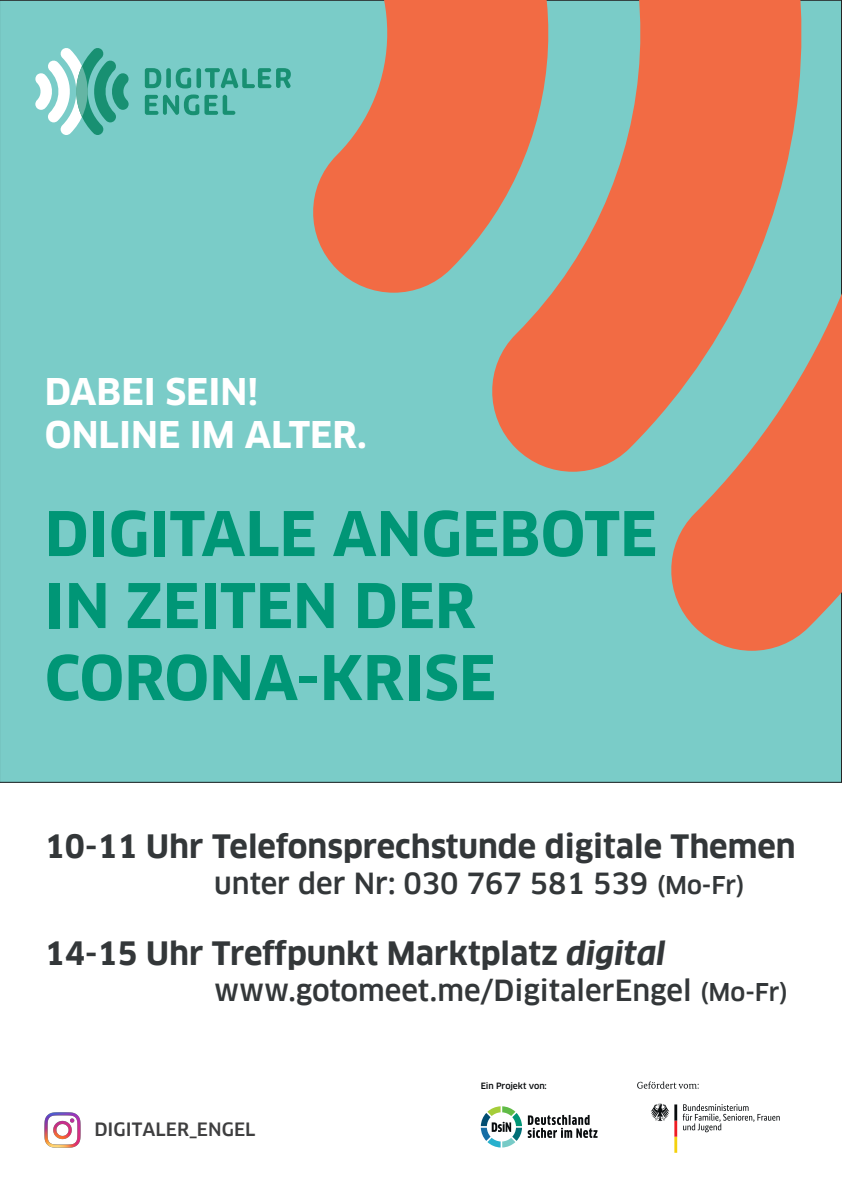
<style>
.page{position:relative;width:842px;height:1192px;background:#fff}
.page>*{position:absolute;margin:0;border:0;box-sizing:border-box;transform-origin:0 0}
.t1{font:700 60px/72px "Clan Offc";color:#009676}
.t2{font:700 36px/43.2px "Clan OT";color:#fff}
.t3{font:700 31.5px "Clan Offc";color:#333739}
.t4{font:500 28.5px "Clan Offc";color:#333739}
.t5{font:500 18px "Clan Offc";letter-spacing:.005em;color:#3e3e3f}
.t6{font:500 8.5px "Clan OT";letter-spacing:-.015em;color:#090c0e}
.s1{font-size:24px}
.s2{font-style:italic}
</style>
<div class="page">
<div style="left:0;top:0;width:842px;height:783px;background:#7accc8"></div>
<svg style="left:313px;top:0;width:529px;height:651px;background:#b29e89"></svg>
<svg style="left:481px;top:1106px;width:41px;height:42px"></svg>
<svg style="left:528px;top:1115px;width:70px;height:23px"></svg>
<svg style="left:683px;top:1104px;width:97px;height:28px"></svg>
<svg style="left:651px;top:1104px;width:26px;height:49px"></svg>
<svg style="left:637px;top:1081px;width:62px;height:8px"></svg>
<img style="left:44px;top:1112px;width:37px;height:36px">
<svg style="left:35px;top:47px;width:94px;height:88px"></svg>
<svg style="left:145px;top:68px;width:146px;height:47px;background:#59b8ab"></svg>
<p class="t2" style="left:45px;top:370px;width:323px">DABEI SEIN!<br>ONLINE IM ALTER.</p>
<h1 class="t1" style="left:45px;top:499px;width:614px">DIGITALE ANGEBOTE<br>IN ZEITEN DER<br>CORONA-KRISE</h1>
<p class="t3" style="left:45px;top:829px;width:752px">10-11 Uhr Telefonsprechstunde digitale Themen</p>
<p class="t4" style="left:214px;top:868px;width:532px">unter der Nr: 030 767 581 539 <span class="s1">(Mo-Fr)</span></p>
<p class="t3" style="left:45px;top:936px;width:622px">14-15 Uhr Treffpunkt Marktplatz <span class="s2">digital</span></p>
<p class="t4" style="left:214px;top:975px;width:575px">www.gotomeet.me/DigitalerEngel <span class="s1">(Mo-Fr)</span></p>
<p class="t5" style="left:94px;top:1120px;width:163px">DIGITALER_ENGEL</p>
<p class="t6" style="left:481px;top:1081px;width:67px">Ein Projekt von:</p>
</div>
